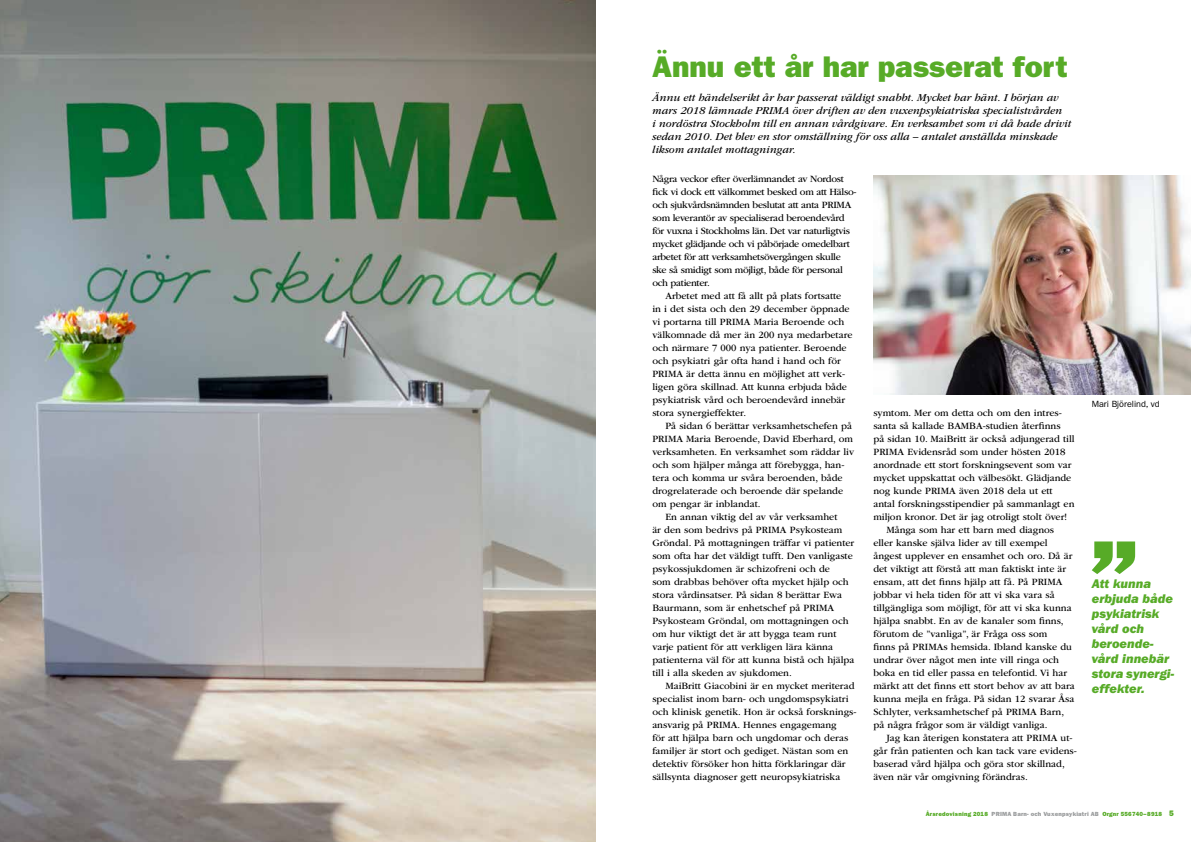
<style>
.page{position:relative;width:1191px;height:842px;background:#fff}
.page>*{position:absolute;margin:0;border:0;box-sizing:border-box;transform-origin:0 0}
.t1{font:30px "ITC Franklin Gothic Std Hvy";color:#57ab27}
.t2{font:13px/15px "ITC Franklin Gothic Std Hvy It";color:#57ab27}
.t3{font:italic 11px/13px "ITC Garamond Std";color:#000}
.t4{font:10px "ITC Garamond Std";color:#000}
.t5{font:10px "ITC Garamond Std";letter-spacing:-.03em;color:#000}
.t6{font:9px "ITC Franklin Gothic Std";color:#000}
.t7{font:6px "ITC Franklin Gothic Std Hvy";letter-spacing:.03em;color:#57ab27}
.s1{color:#9c9e9f}
.s2{font-size:8px}
</style>
<div class="page">
<svg style="left:1091px;top:541px;width:44px;height:33px"></svg>
<img style="left:0;top:0;width:595px;height:842px">
<img style="left:873px;top:175px;width:318px;height:220px">
<h1 class="t1" style="left:652px;top:49px;width:417px">Ännu ett år har passerat fort</h1>
<p class="t3" style="left:652px;top:91px;width:420px">Ännu ett händelserikt år har passerat väldigt snabbt. Mycket har hänt. I början av mars 2018 lämnade PRIMA över driften av den vuxenpsykiatriska specialistvården<br>i nordöstra Stockholm till en annan vårdgivare. En verksamhet som vi då hade drivit sedan 2010. Det blev en stor omställning för oss alla – antalet anställda minskade liksom antalet mottagningar.</p>
<p class="t5" style="left:652px;top:173px;width:193px">Några veckor efter överlämnandet av Nordost</p>
<p class="t5" style="left:652px;top:186px;width:206px">fick vi dock ett välkommet besked om att Hälso-</p>
<p class="t5" style="left:652px;top:199px;width:200px">och sjukvårdsnämnden beslutat att anta PRIMA</p>
<p class="t5" style="left:652px;top:212px;width:194px">som leverantör av specialiserad beroendevård</p>
<p class="t5" style="left:652px;top:225px;width:199px">för vuxna i Stockholms län. Det var naturligtvis</p>
<p class="t5" style="left:652px;top:238px;width:199px">mycket glädjande och vi påbörjade omedelbart</p>
<p class="t5" style="left:652px;top:251px;width:190px">arbetet för att verksamhetsövergången skulle</p>
<p class="t5" style="left:652px;top:264px;width:192px">ske så smidigt som möjligt, både för personal</p>
<p class="t5" style="left:652px;top:277px;width:59px">och patienter.</p>
<p class="t4" style="left:665px;top:290px;width:177px">Arbetet med att få allt på plats fortsatte</p>
<p class="t4" style="left:652px;top:303px;width:199px">in i det sista och den 29 december öppnade</p>
<p class="t4" style="left:652px;top:316px;width:194px">vi portarna till PRIMA Maria Beroende och</p>
<p class="t4" style="left:652px;top:329px;width:202px">välkomnade då mer än 200 nya medarbetare</p>
<p class="t4" style="left:652px;top:342px;width:196px">och närmare 7 000 nya patienter. Beroende</p>
<p class="t4" style="left:652px;top:355px;width:190px">och psykiatri går ofta hand i hand och för</p>
<p class="t4" style="left:652px;top:368px;width:194px">PRIMA är detta ännu en möjlighet att verk-</p>
<p class="t4" style="left:652px;top:381px;width:196px">ligen göra skillnad. Att kunna erbjuda både</p>
<p class="t4" style="left:652px;top:394px;width:194px">psykiatrisk vård och beroendevård innebär</p>
<p class="t4" style="left:652px;top:407px;width:95px">stora synergieffekter.</p>
<p class="t4" style="left:665px;top:420px;width:188px">På sidan 6 berättar verksamhetschefen på</p>
<p class="t4" style="left:652px;top:433px;width:202px">PRIMA Maria Beroende, David Eberhard, om</p>
<p class="t4" style="left:652px;top:446px;width:203px">verksamheten. En verksamhet som räddar liv</p>
<p class="t4" style="left:652px;top:459px;width:194px">och som hjälper många att förebygga, han-</p>
<p class="t4" style="left:652px;top:472px;width:192px">tera och komma ur svåra beroenden, både</p>
<p class="t4" style="left:652px;top:485px;width:192px">drogrelaterade och beroende där spelande</p>
<p class="t4" style="left:652px;top:498px;width:110px">om pengar är inblandat.</p>
<p class="t4" style="left:665px;top:511px;width:174px">En annan viktig del av vår verksamhet</p>
<p class="t4" style="left:652px;top:524px;width:191px">är den som bedrivs på PRIMA Psykosteam</p>
<p class="t4" style="left:652px;top:537px;width:203px">Gröndal. På mottagningen träffar vi patienter</p>
<p class="t4" style="left:652px;top:550px;width:202px">som ofta har det väldigt tufft. Den vanligaste</p>
<p class="t4" style="left:652px;top:563px;width:179px">psykossjukdomen är schizofreni och de</p>
<p class="t4" style="left:652px;top:576px;width:198px">som drabbas behöver ofta mycket hjälp och</p>
<p class="t4" style="left:652px;top:589px;width:191px">stora vårdinsatser. På sidan 8 berättar Ewa</p>
<p class="t4" style="left:652px;top:602px;width:183px">Baurmann, som är enhetschef på PRIMA</p>
<p class="t4" style="left:652px;top:615px;width:198px">Psykosteam Gröndal, om mottagningen och</p>
<p class="t4" style="left:652px;top:628px;width:186px">om hur viktigt det är att bygga team runt</p>
<p class="t4" style="left:652px;top:641px;width:182px">varje patient för att verkligen lära känna</p>
<p class="t4" style="left:652px;top:654px;width:204px">patienterna väl för att kunna bistå och hjälpa</p>
<p class="t4" style="left:652px;top:667px;width:141px">till i alla skeden av sjukdomen.</p>
<p class="t4" style="left:665px;top:680px;width:191px">MaiBritt Giacobini är en mycket meriterad</p>
<p class="t4" style="left:652px;top:693px;width:198px">specialist inom barn- och ungdomspsykiatri</p>
<p class="t4" style="left:652px;top:706px;width:206px">och klinisk genetik. Hon är också forsknings-</p>
<p class="t4" style="left:652px;top:719px;width:186px">ansvarig på PRIMA. Hennes engagemang</p>
<p class="t4" style="left:652px;top:732px;width:197px">för att hjälpa barn och ungdomar och deras</p>
<p class="t4" style="left:652px;top:745px;width:197px">familjer är stort och gediget. Nästan som en</p>
<p class="t4" style="left:652px;top:758px;width:195px">detektiv försöker hon hitta förklaringar där</p>
<p class="t4" style="left:652px;top:771px;width:189px">sällsynta diagnoser gett neuropsykiatriska</p>
<p class="t4" style="left:873px;top:407px;width:190px">symtom. Mer om detta och om den intres-</p>
<p class="t4" style="left:873px;top:420px;width:189px">santa så kallade BAMBA-studien återfinns</p>
<p class="t4" style="left:873px;top:433px;width:203px">på sidan 10. MaiBritt är också adjungerad till</p>
<p class="t4" style="left:873px;top:446px;width:194px">PRIMA Evidensråd som under hösten 2018</p>
<p class="t4" style="left:873px;top:459px;width:200px">anordnade ett stort forskningsevent som var</p>
<p class="t4" style="left:873px;top:472px;width:199px">mycket uppskattat och välbesökt. Glädjande</p>
<p class="t4" style="left:873px;top:485px;width:181px">nog kunde PRIMA även 2018 dela ut ett</p>
<p class="t4" style="left:873px;top:498px;width:203px">antal forskningsstipendier på sammanlagt en</p>
<p class="t4" style="left:873px;top:511px;width:195px">miljon kronor. Det är jag otroligt stolt över!</p>
<p class="t4" style="left:886px;top:524px;width:169px">Många som har ett barn med diagnos</p>
<p class="t4" style="left:873px;top:537px;width:176px">eller kanske själva lider av till exempel</p>
<p class="t4" style="left:873px;top:550px;width:201px">ångest upplever en ensamhet och oro. Då är</p>
<p class="t4" style="left:873px;top:563px;width:194px">det viktigt att förstå att man faktiskt inte är</p>
<p class="t4" style="left:873px;top:576px;width:191px">ensam, att det finns hjälp att få. På PRIMA</p>
<p class="t4" style="left:873px;top:589px;width:183px">jobbar vi hela tiden för att vi ska vara så</p>
<p class="t4" style="left:873px;top:602px;width:200px">tillgängliga som möjligt, för att vi ska kunna</p>
<p class="t4" style="left:873px;top:615px;width:192px">hjälpa snabbt. En av de kanaler som finns,</p>
<p class="t4" style="left:873px;top:628px;width:175px">förutom de ”vanliga”, är Fråga oss som</p>
<p class="t4" style="left:873px;top:641px;width:200px">finns på PRIMAs hemsida. Ibland kanske du</p>
<p class="t4" style="left:873px;top:654px;width:187px">undrar över något men inte vill ringa och</p>
<p class="t4" style="left:873px;top:667px;width:195px">boka en tid eller passa en telefontid. Vi har</p>
<p class="t4" style="left:873px;top:680px;width:203px">märkt att det finns ett stort behov av att bara</p>
<p class="t4" style="left:873px;top:693px;width:202px">kunna mejla en fråga. På sidan 12 svarar Åsa</p>
<p class="t4" style="left:873px;top:706px;width:192px">Schlyter, verksamhetschef på PRIMA Barn,</p>
<p class="t4" style="left:873px;top:719px;width:176px">på några frågor som är väldigt vanliga.</p>
<p class="t4" style="left:886px;top:732px;width:188px">Jag kan återigen konstatera att PRIMA ut-</p>
<p class="t4" style="left:873px;top:745px;width:205px">går från patienten och kan tack vare evidens-</p>
<p class="t4" style="left:873px;top:758px;width:193px">baserad vård hjälpa och göra stor skillnad,</p>
<p class="t4" style="left:873px;top:771px;width:156px">även när vår omgivning förändras.</p>
<p class="t6" style="left:1091px;top:398px;width:69px">Mari Björelind, vd</p>
<h2 class="t2" style="left:1091px;top:576px;width:84px">Att kunna erbjuda både psykiatrisk vård och beroende&shy;vård innebär stora synergi&shy;effekter.</h2>
<p class="t7" style="left:926px;top:811px;width:250px">Årsredovisning 2018 <span class="s1">PRIMA Barn- och Vuxenpsykiatri AB</span> Orgnr 556740–8918 <span class="s2">5</span></p>
</div>
